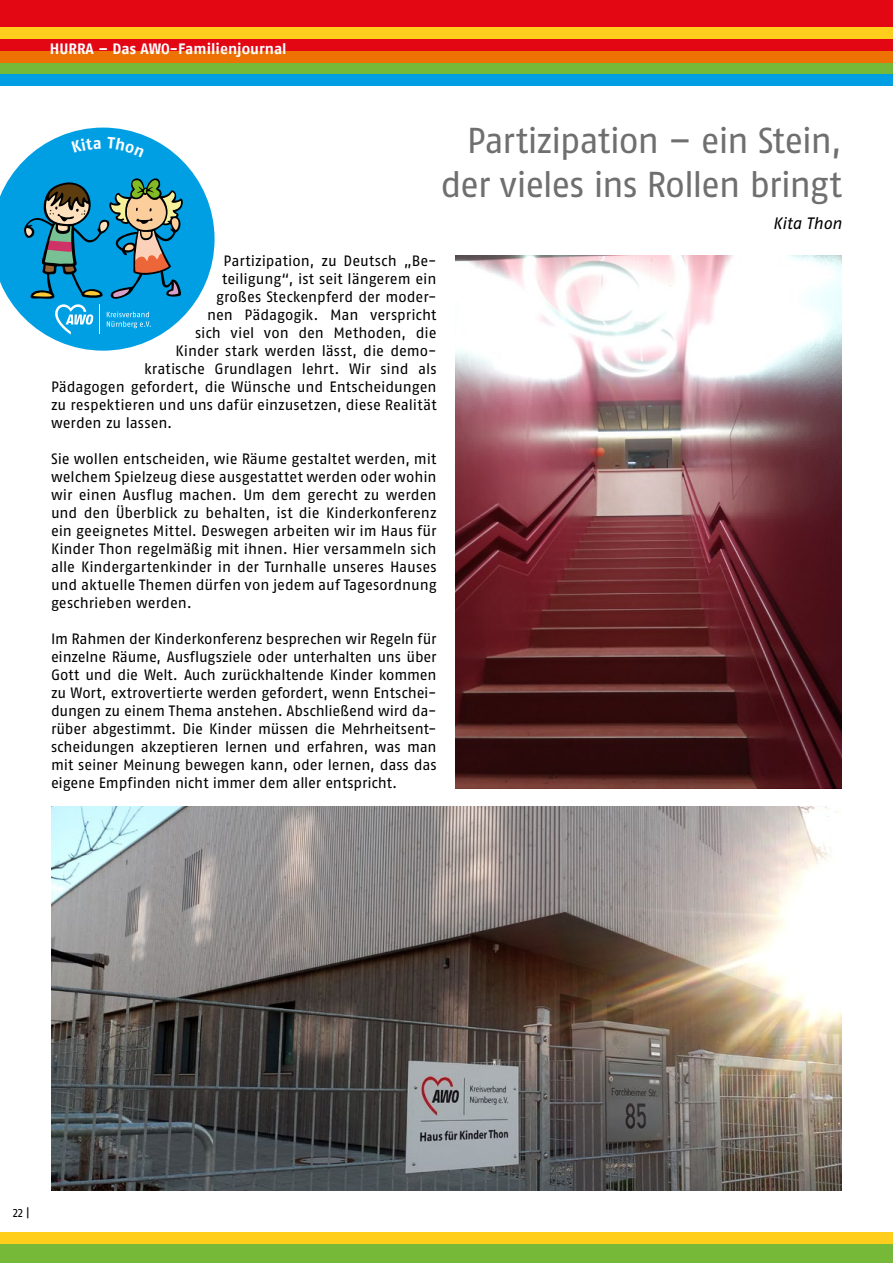
<style>
.page{position:relative;width:893px;height:1263px;background:#fff}
.page>*{position:absolute;margin:0;border:0;box-sizing:border-box;transform-origin:0 0}
.t1{font:36px/43.2px "Fago No Lf";letter-spacing:-.04em;color:#706f6f;text-align:right}
.t2{font:italic 16.5px "Fago No Lf";letter-spacing:-.005em;color:#000}
.t3{font:15px/18px "Fago No Lf";letter-spacing:-.005em;color:#000;text-align:justify}
.t4{font:700 15px "Fago No Lf";color:#fff}
.t5{font:12px "Fago No Lf";color:#000}
</style>
<div class="page">
<svg style="left:0;top:128px;width:215px;height:223px;fill:#009fe3"></svg>
<img style="left:455px;top:255px;width:387px;height:534px">
<img style="left:51px;top:806px;width:791px;height:385px">
<svg style="left:24px;top:177px;width:159px;height:158px;background:#3493b4"></svg>
<div style="left:0;top:0;width:893px;height:56px;background:#e30613"></div>
<div style="left:0;top:74px;width:893px;height:12px;background:#009fe3"></div>
<div style="left:0;top:63px;width:893px;height:11px;background:#76b837"></div>
<div style="left:0;top:51px;width:893px;height:12px;background:#ee7203"></div>
<div style="left:0;top:28px;width:893px;height:11px;background:#ffcd1c"></div>
<div style="left:0;top:1244px;width:893px;height:19px;background:#76b837"></div>
<div style="left:0;top:1232px;width:893px;height:12px;background:#ffcd1c"></div>
<svg style="left:71px;top:138px;width:30px;height:15px"></svg>
<svg style="left:107px;top:137px;width:37px;height:20px"></svg>
<p class="t4" style="left:50px;top:40px;width:238px">HURRA – Das AWO-Familienjournal</p>
<h1 class="t1" style="left:440px;top:119px;width:403px">Partizipation – ein Stein, der vieles ins Rollen bringt</h1>
<p class="t2" style="left:773px;top:214px;width:71px">Kita Thon</p>
<p class="t3" style="left:224px;top:252px;width:215px">Partizipation, zu Deutsch „Be-</p>
<p class="t3" style="left:222px;top:270px;width:216px">teiligung“, ist seit längerem ein</p>
<p class="t3" style="left:216px;top:288px;width:222px">großes Steckenpferd der moder-</p>
<p class="t3" style="left:207px;top:306px;width:231px">nen Pädagogik. Man verspricht</p>
<p class="t3" style="left:195px;top:324px;width:243px">sich viel von den Methoden, die</p>
<p class="t3" style="left:176px;top:342px;width:262px">Kinder stark werden lässt, die demo-</p>
<p class="t3" style="left:144px;top:360px;width:294px">kratische Grundlagen lehrt. Wir sind als</p>
<p class="t3" style="left:51px;top:378px;width:387px">Pädagogen gefordert, die Wünsche und Entscheidungen</p>
<p class="t3" style="left:51px;top:396px;width:387px">zu respektieren und uns dafür einzusetzen, diese Realität</p>
<p class="t3" style="left:51px;top:414px;width:123px">werden zu lassen.</p>
<p class="t3" style="left:51px;top:450px;width:387px">Sie wollen entscheiden, wie Räume gestaltet werden, mit welchem Spielzeug diese ausgestattet werden oder wohin wir einen Ausflug machen. Um dem gerecht zu werden und den Überblick zu behalten, ist die Kinderkonferenz ein geeignetes Mittel. Deswegen arbeiten wir im Haus für Kinder Thon regelmäßig mit ihnen. Hier versammeln sich alle Kindergartenkinder in der Turnhalle unseres Hauses und aktuelle Themen dürfen von jedem auf Tagesordnung geschrieben werden.</p>
<p class="t3" style="left:51px;top:630px;width:387px">Im Rahmen der Kinderkonferenz besprechen wir Regeln für einzelne Räume, Ausflugsziele oder unterhalten uns über Gott und die Welt. Auch zurückhaltende Kinder kommen zu Wort, extrovertierte werden gefordert, wenn Entschei&shy;dungen zu einem Thema anstehen. Abschließend wird da&shy;rüber abgestimmt. Die Kinder müssen die Mehrheitsent&shy;scheidungen akzeptieren lernen und erfahren, was man mit seiner Meinung bewegen kann, oder lernen, dass das eigene Empfinden nicht immer dem aller entspricht.</p>
<p class="t5" style="left:13px;top:1206px;width:18px">22 |</p>
</div>
